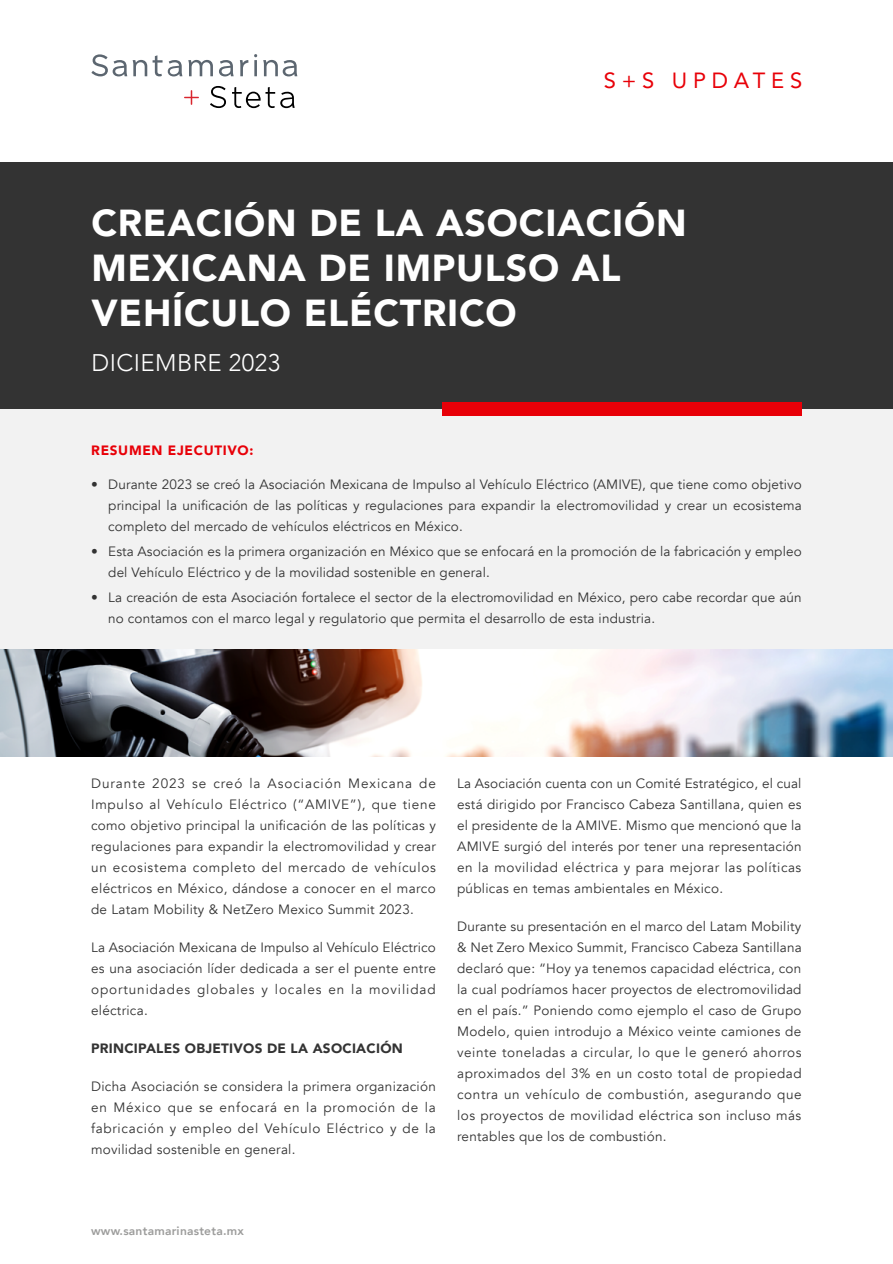
<style>
.page{position:relative;width:893px;height:1264px;background:#fff}
.page>*{position:absolute;margin:0;border:0;box-sizing:border-box;transform-origin:0 0}
.t1{font:900 37.5px/45px "Avenir";letter-spacing:.02em;color:#fff}
.t2{font:300 24px "Avenir";letter-spacing:.02em;color:#fff}
.t3{font:21.9px "Avenir";letter-spacing:.26em;color:#e80008}
.t4{font:13.5px/21px "Avenir";letter-spacing:.01em;color:#333;text-align:justify}
.t5{font:900 13.5px "Avenir";letter-spacing:.02em;color:#333}
.t6{font:900 13.5px "Avenir";letter-spacing:.05em;color:#e80008}
.t7{font:800 12px "Avenir";letter-spacing:.02em;color:#9d9d9c}
</style>
<div class="page">
<img style="left:0;top:648px;width:893px;height:108px">
<div style="left:0;top:408px;width:893px;height:240px;background:#f2f2f2"></div>
<svg style="left:184px;top:90px;width:15px;height:15px"></svg>
<svg style="left:188px;top:60px;width:25px;height:16px"></svg>
<svg style="left:240px;top:60px;width:8px;height:16px"></svg>
<svg style="left:133px;top:55px;width:29px;height:21px"></svg>
<hr style="left:254px;top:60px;width:3px;height:16px;background:#5c6670">
<svg style="left:91px;top:54px;width:36px;height:22px"></svg>
<svg style="left:168px;top:60px;width:14px;height:16px"></svg>
<svg style="left:219px;top:60px;width:15px;height:16px"></svg>
<svg style="left:263px;top:60px;width:34px;height:16px"></svg>
<svg style="left:210px;top:86px;width:16px;height:22px"></svg>
<svg style="left:232px;top:87px;width:63px;height:21px"></svg>
<div style="left:0;top:162px;width:893px;height:246px;background:#333"></div>
<div style="left:442px;top:402px;width:359px;height:13px;background:#e80008"></div>
<h3 class="t3" style="left:604px;top:62px;width:200px">S+S UPDATES</h3>
<h1 class="t1" style="left:91px;top:199px;width:596px">CREACIÓN DE LA ASOCIACIÓN<br>MEXICANA DE IMPULSO AL<br>VEHÍCULO ELÉCTRICO</h1>
<h2 class="t2" style="left:91px;top:349px;width:190px">DICIEMBRE 2023</h2>
<p class="t6" style="left:91px;top:438px;width:164px">RESUMEN EJECUTIVO:</p>
<p class="t4" style="left:108px;top:474px;width:695px;text-indent:-17px">• Durante 2023 se creó la Asociación Mexicana de Impulso al Vehículo Eléctrico (AMIVE), que tiene como objetivo principal la unificación de las políticas y regulaciones para expandir la electromovilidad y crear un ecosistema completo del mercado de vehículos eléctricos en México.</p>
<p class="t4" style="left:108px;top:541px;width:695px;text-indent:-17px">• Esta Asociación es la primera organización en México que se enfocará en la promoción de la fabricación y empleo del Vehículo Eléctrico y de la movilidad sostenible en general.</p>
<p class="t4" style="left:108px;top:587px;width:695px;text-indent:-17px">• La creación de esta Asociación fortalece el sector de la electromovilidad en México, pero cabe recordar que aún no contamos con el marco legal y regulatorio que permita el desarrollo de esta industria.</p>
<p class="t4" style="left:91px;top:773px;width:346px">Durante 2023 se creó la Asociación Mexicana de Impulso al Vehículo Eléctrico (“AMIVE”), que tiene como objetivo principal la unificación de las políticas y regulaciones para expandir la electromovilidad y crear un ecosistema completo del mercado de vehículos eléctricos en México, dándose a conocer en el marco de Latam Mobility &amp; NetZero Mexico Summit 2023.</p>
<p class="t4" style="left:91px;top:937px;width:346px">La Asociación Mexicana de Impulso al Vehículo Eléctrico es una asociación líder dedicada a ser el puente entre oportunidades globales y locales en la movilidad eléctrica.</p>
<p class="t5" style="left:91px;top:1036px;width:313px">PRINCIPALES OBJETIVOS DE LA ASOCIACIÓN</p>
<p class="t4" style="left:91px;top:1076px;width:346px">Dicha Asociación se considera la primera organización en México que se enfocará en la promoción de la fabricación y empleo del Vehículo Eléctrico y de la movilidad sostenible en general.</p>
<p class="t4" style="left:457px;top:773px;width:346px">La Asociación cuenta con un Comité Estratégico, el cual está dirigido por Francisco Cabeza Santillana, quien es el presidente de la AMIVE. Mismo que mencionó que la AMIVE surgió del interés por tener una representación en la movilidad eléctrica y para mejorar las políticas públicas en temas ambientales en México.</p>
<p class="t4" style="left:457px;top:916px;width:346px">Durante su presentación en el marco del Latam Mobility &amp; Net Zero Mexico Summit, Francisco Cabeza Santillana declaró que: “Hoy ya tenemos capacidad eléctrica, con la cual podríamos hacer proyectos de electromovilidad en el país.” Poniendo como ejemplo el caso de Grupo Modelo, quien introdujo a México veinte camiones de veinte toneladas a circular, lo que le generó ahorros aproximados del 3% en un costo total de propiedad contra un vehículo de combustión, asegurando que los proyectos de movilidad eléctrica son incluso más rentables que los de combustión.</p>
<p class="t7" style="left:91px;top:1221px;width:154px">www.santamarinasteta.mx</p>
</div>
